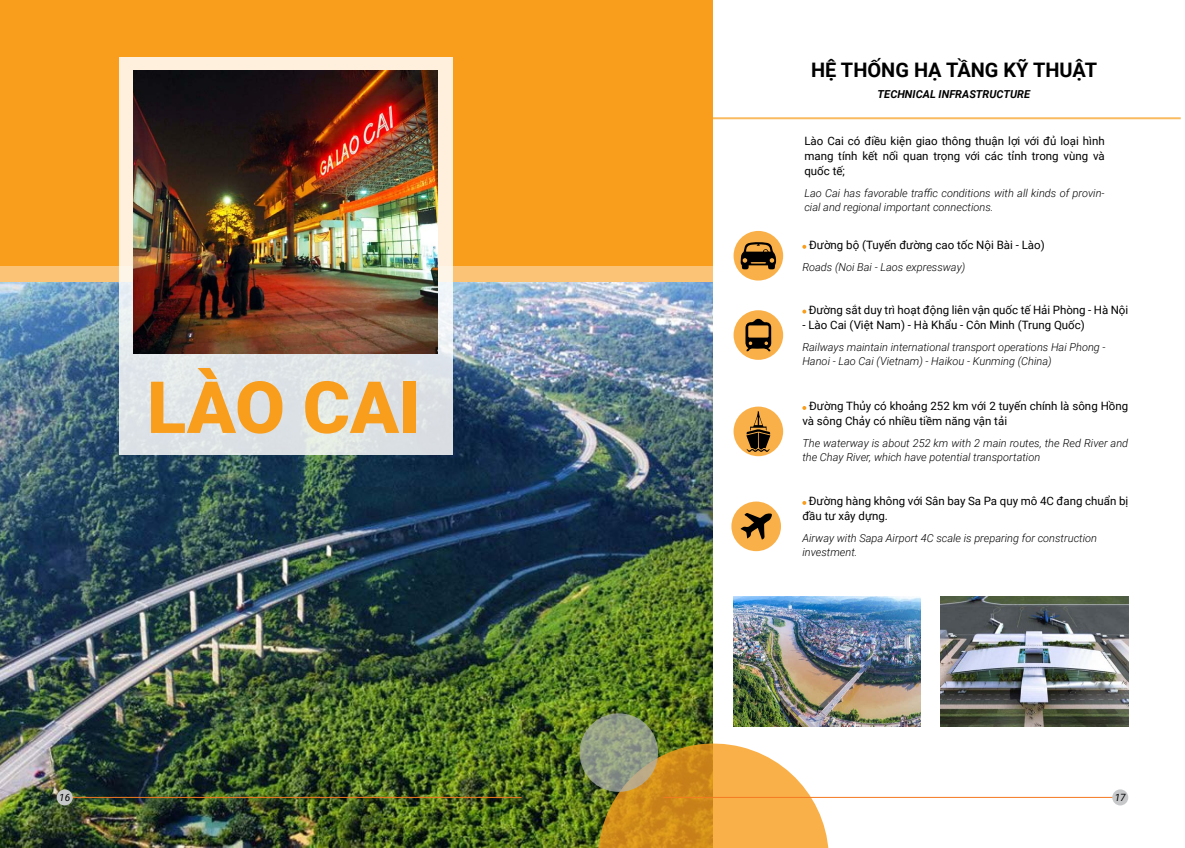
<style>
.page{position:relative;width:1185px;height:848px;background:#fff}
.page>*{position:absolute;margin:0;border:0;box-sizing:border-box;transform-origin:0 0}
.t1{font:900 72px "Roboto";color:#f99d1c}
.t2{font:700 20px "Roboto";color:#000}
.t3{font:11.5px/15px "Roboto";color:#000}
.t4{font:italic 300 11px/14px "Roboto";color:#000}
.t5{font:italic 700 11px "Roboto";color:#000}
.t6{font:italic 10px "Roboto";color:#000}
</style>
<div class="page">
<div style="left:0;top:0;width:713px;height:309px;background:#f99d1c"></div>
<img style="left:0;top:282px;width:713px;height:566px">
<div style="left:0;top:266px;width:713px;height:16px;background:#fbc375"></div>
<svg style="left:575px;top:709px;width:266px;height:139px"></svg>
<hr style="left:713px;top:117px;width:468px;height:2px;background:#f99d1c">
<svg style="left:733px;top:406px;width:50px;height:50px"></svg>
<svg style="left:746px;top:411px;width:24px;height:41px"></svg>
<svg style="left:731px;top:501px;width:50px;height:50px"></svg>
<svg style="left:740px;top:513px;width:32px;height:26px"></svg>
<svg style="left:119px;top:57px;width:333px;height:397px;background:#e4e4e2"></svg>
<img style="left:133px;top:71px;width:305px;height:282px">
<svg style="left:802px;top:245px;width:4px;height:4px"></svg>
<svg style="left:802px;top:309px;width:4px;height:4px"></svg>
<svg style="left:802px;top:406px;width:4px;height:4px"></svg>
<svg style="left:802px;top:501px;width:4px;height:4px"></svg>
<svg style="left:733px;top:231px;width:50px;height:49px"></svg>
<svg style="left:740px;top:242px;width:36px;height:27px"></svg>
<svg style="left:733px;top:310px;width:50px;height:50px"></svg>
<svg style="left:745px;top:318px;width:26px;height:33px"></svg>
<img style="left:733px;top:596px;width:188px;height:130px">
<img style="left:941px;top:596px;width:187px;height:130px">
<hr style="left:70px;top:796px;width:452px;height:1px;background:#f47920">
<div style="left:57px;top:789px;width:16px;height:16px;background:#c7c8ca;border-radius:50%"></div>
<hr style="left:663px;top:796px;width:452px;height:1px;background:#f47920">
<div style="left:1112px;top:789px;width:16px;height:16px;background:#c7c8ca;border-radius:50%"></div>
<h2 class="t2" style="left:811px;top:56px;width:287px">HỆ THỐNG HẠ TẦNG KỸ THUẬT</h2>
<p class="t5" style="left:878px;top:86px;width:154px">TECHNICAL INFRASTRUCTURE</p>
<h1 class="t1" style="left:147px;top:357px;width:275px">LÀO CAI</h1>
<p class="t3" style="left:804px;top:133px;width:302px;text-align:justify">Lào Cai có điều kiện giao thông thuận lợi với đủ loại hình mang tính kết nối quan trọng với các tỉnh trong vùng và quốc tế;</p>
<p class="t4" style="left:804px;top:186px;width:302px">Lao Cai has favorable traffic conditions with all kinds of provin&shy;cial and regional important connections.</p>
<p class="t3" style="left:809px;top:237px;width:237px">Đường bộ (Tuyến đường cao tốc Nội Bài - Lào)</p>
<p class="t4" style="left:802px;top:260px;width:164px">Roads (Noi Bai - Laos expressway)</p>
<p class="t3" style="left:809px;top:301px;width:321px">Đường sắt duy trì hoạt động liên vận quốc tế Hải Phòng - Hà Nội</p>
<p class="t3" style="left:802px;top:316px;width:284px">- Lào Cai (Việt Nam) - Hà Khẩu - Côn Minh (Trung Quốc)</p>
<p class="t4" style="left:802px;top:340px;width:305px">Railways maintain international transport operations Hai Phong -<br>Hanoi - Lao Cai (Vietnam) - Haikou - Kunming (China)</p>
<p class="t3" style="left:802px;top:398px;width:327px;text-indent:7px">Đường Thủy có khoảng 252 km với 2 tuyến chính là sông Hồng và sông Chảy có nhiều tiềm năng vận tải</p>
<p class="t4" style="left:802px;top:436px;width:327px">The waterway is about 252 km with 2 main routes, the Red River and the Chay River, which have potential transportation</p>
<p class="t3" style="left:802px;top:493px;width:327px;text-indent:7px">Đường hàng không với Sân bay Sa Pa quy mô 4C đang chuẩn bị đầu tư xây dựng.</p>
<p class="t4" style="left:802px;top:531px;width:296px">Airway with Sapa Airport 4C scale is preparing for construction investment.</p>
<p class="t6" style="left:59px;top:790px;width:12px">16</p>
<p class="t6" style="left:1115px;top:790px;width:12px">17</p>
</div>
